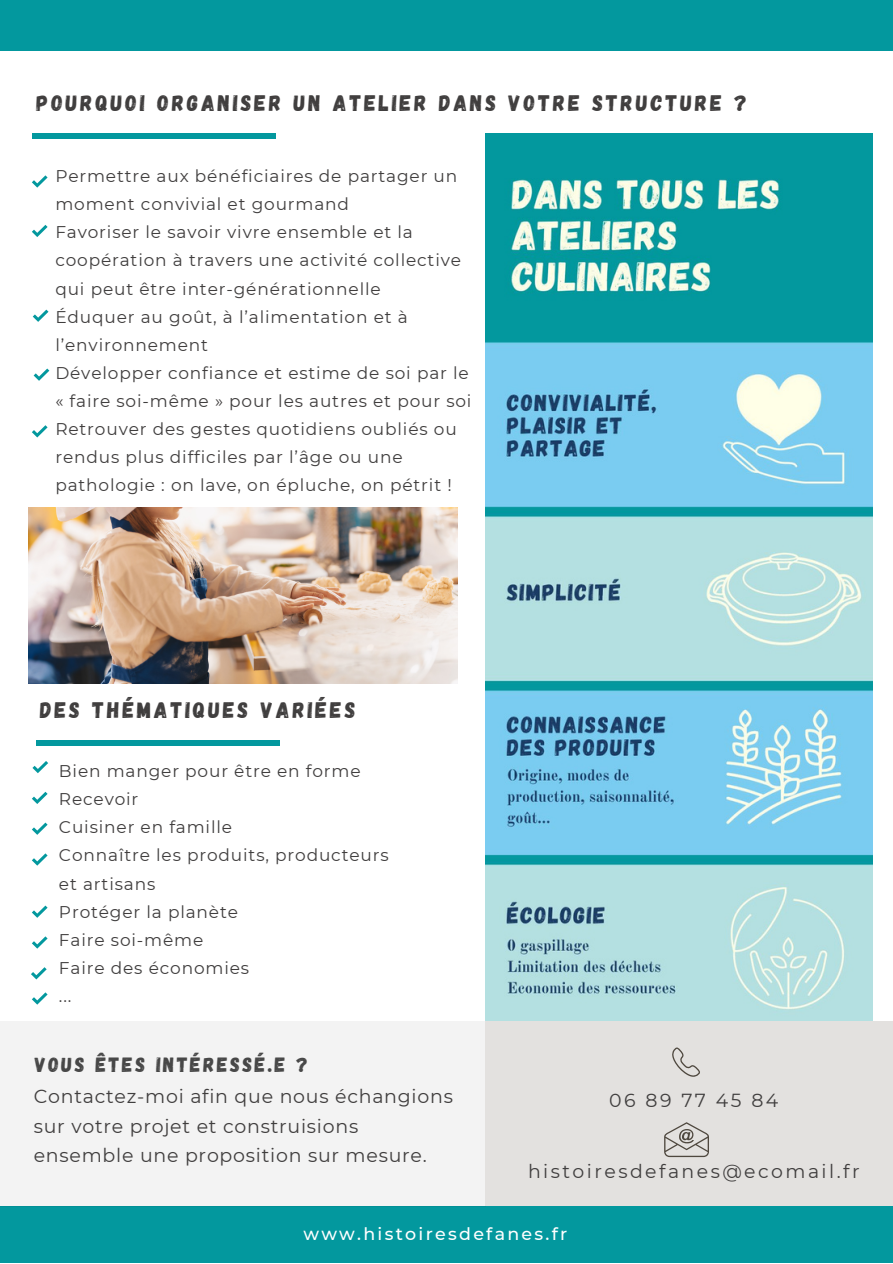
<style>
.page{position:relative;width:893px;height:1264px;background:#fff}
.page>*{position:absolute;margin:0;border:0;box-sizing:border-box;transform-origin:0 0}
.t1{font:22.5px "Gagalin";letter-spacing:.13em;color:#403e3e}
.t2{font:20.55px "Gagalin";letter-spacing:.12em;color:#474747}
.t3{font:18.9px/29.2px "Montserrat";letter-spacing:.04em;color:#403e3e}
.t4{font:18.9px "Montserrat";letter-spacing:.13em;color:#403e3e}
.t5{font:500 17.4px "Montserrat";letter-spacing:.13em;color:#fff}
.t6{font:16.95px/28px "Montserrat";letter-spacing:.05em;color:#403e3e}
</style>
<div class="page">
<div style="left:33px;top:133px;width:243px;height:6px;background:#03989e"></div>
<img style="left:485px;top:133px;width:387px;height:888px">
<div style="left:0;top:1206px;width:892px;height:56px;background:#03989e"></div>
<div style="left:0;top:0;width:892px;height:50px;background:#03989e"></div>
<svg style="left:32px;top:175px;width:16px;height:13px"></svg>
<svg style="left:32px;top:225px;width:16px;height:12px"></svg>
<svg style="left:34px;top:368px;width:15px;height:13px"></svg>
<svg style="left:33px;top:309px;width:15px;height:13px"></svg>
<div style="left:37px;top:740px;width:243px;height:5px;background:#03989e"></div>
<svg style="left:33px;top:761px;width:15px;height:12px"></svg>
<svg style="left:32px;top:791px;width:16px;height:13px"></svg>
<svg style="left:32px;top:822px;width:16px;height:12px"></svg>
<svg style="left:32px;top:853px;width:16px;height:12px"></svg>
<svg style="left:32px;top:905px;width:16px;height:12px"></svg>
<svg style="left:32px;top:936px;width:16px;height:12px"></svg>
<svg style="left:31px;top:967px;width:16px;height:12px"></svg>
<svg style="left:32px;top:992px;width:16px;height:12px"></svg>
<div style="left:0;top:1021px;width:485px;height:185px;background:#f3f3f3"></div>
<div style="left:485px;top:1021px;width:407px;height:184px;background:#e3e1df"></div>
<svg style="left:672px;top:1047px;width:28px;height:29px"></svg>
<svg style="left:664px;top:1122px;width:45px;height:35px"></svg>
<img style="left:29px;top:507px;width:428px;height:176px">
<svg style="left:32px;top:425px;width:16px;height:12px"></svg>
<h1 class="t1" style="left:37px;top:88px;width:712px">POURQUOI ORGANISER UN ATELIER DANS VOTRE STRUCTURE ?</h1>
<p class="t6" style="left:55px;top:162px;width:417px">Permettre aux bénéficiaires de partager un moment convivial et gourmand<br>Favoriser le savoir vivre ensemble et la coopération à travers une activité collective qui peut être inter-générationnelle<br>Éduquer au goût, à l’alimentation et à l’environnement<br>Développer confiance et estime de soi par le « faire soi-même » pour les autres et pour soi Retrouver des gestes quotidiens oubliés ou rendus plus difficiles par l’âge ou une pathologie : on lave, on épluche, on pétrit !</p>
<h1 class="t1" style="left:40px;top:695px;width:317px">DES THÉMATIQUES VARIÉES</h1>
<p class="t6" style="left:59px;top:757px;width:331px">Bien manger pour être en forme<br>Recevoir<br>Cuisiner en famille<br>Connaître les produits, producteurs et artisans<br>Protéger la planète<br>Faire soi-même<br>Faire des économies<br>...</p>
<p class="t2" style="left:35px;top:1051px;width:275px">VOUS ÊTES INTÉRESSÉ.E ?</p>
<p class="t3" style="left:34px;top:1081px;width:420px">Contactez-moi afin que nous échangions sur votre projet et construisions ensemble une proposition sur mesure.</p>
<p class="t3" style="left:609px;top:1085px;width:171px">06 89 77 45 84</p>
<p class="t4" style="left:528px;top:1159px;width:333px">histoiresdefanes@ecomail.fr</p>
<p class="t5" style="left:303px;top:1222px;width:265px">www.histoiresdefanes.fr</p>
</div>
